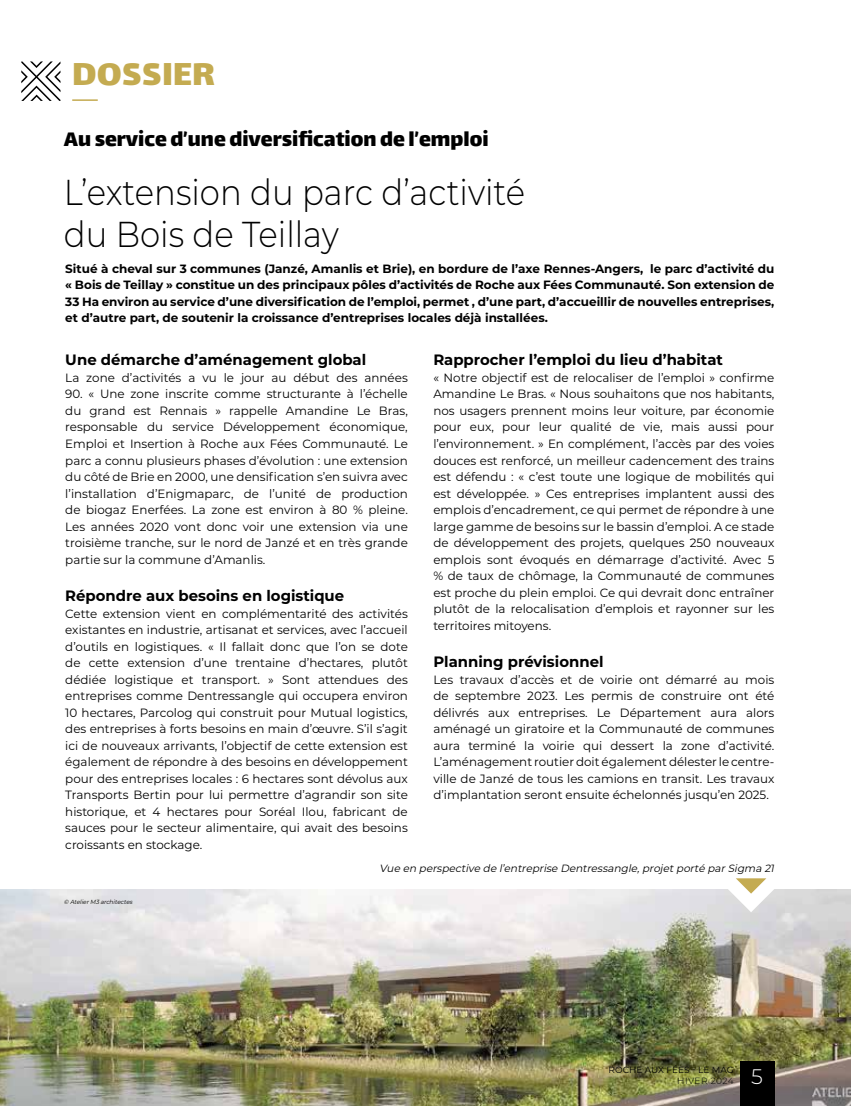
<style>
.page{position:relative;width:851px;height:1106px;background:#fff}
.page>*{position:absolute;margin:0;border:0;box-sizing:border-box;transform-origin:0 0}
.t1{font:39px "Lalezar";color:#c4ab51}
.t2{font:300 36px/42px "Montserrat";color:#000;scale:.9 1}
.t3{font:24px "Lalezar";color:#000}
.t4{font:300 21px "Montserrat";color:#fff}
.t5{font:700 15px "Montserrat";color:#000}
.t6{font:12px/16.5px "Montserrat";color:#000;text-align:justify}
.t7{font:700 12px/16.5px "Montserrat";color:#000;text-align:justify}
.t8{font:italic 10.5px "Montserrat";color:#000}
.t9{font:9px "Montserrat";color:#000}
.t10{font:300 9px "Montserrat";letter-spacing:.045em;color:#000}
.t11{font:italic 6px "Montserrat";color:#000}
</style>
<div class="page">
<img style="left:0;top:889px;width:850px;height:217px">
<hr style="left:72px;top:99px;width:26px;height:2px;background:#c4ab51">
<svg style="left:21px;top:61px;width:39px;height:40px"></svg>
<svg style="left:727px;top:878px;width:47px;height:34px"></svg>
<div style="left:739px;top:1061px;width:35px;height:45px;background:#000"></div>
<h1 class="t1" style="left:72px;top:49px;width:144px">DOSSIER</h1>
<h3 class="t3" style="left:64px;top:124px;width:426px">Au service d’une diversification de l’emploi</h3>
<h2 class="t2" style="left:64px;top:170px;width:514px">L’extension du parc d’activité du Bois de Teillay</h2>
<p class="t7" style="left:65px;top:259px;width:710px">Situé à cheval sur 3 communes (Janzé, Amanlis et Brie), en bordure de l’axe Rennes-Angers, le parc d’activité du « Bois de Teillay » constitue un des principaux pôles d’activités de Roche aux Fées Communauté. Son extension de 33 Ha environ au service d’une diversification de l’emploi, permet , d’une part, d’accueillir de nouvelles entreprises, et d’autre part, de soutenir la croissance d’entreprises locales déjà installées.</p>
<p class="t5" style="left:65px;top:349px;width:302px">Une démarche d’aménagement global</p>
<p class="t6" style="left:65px;top:369px;width:344px">La zone d’activités a vu le jour au début des années</p>
<p class="t6" style="left:65px;top:385px;width:344px">90. « Une zone inscrite comme structurante à l’échelle du grand est Rennais » rappelle Amandine Le Bras, responsable du service Développement économique, Emploi et Insertion à Roche aux Fées Communauté. Le parc a connu plusieurs phases d’évolution : une extension du côté de Brie en 2000, une densification s’en suivra avec l’installation d’Enigmaparc, de l’unité de production de biogaz Enerfées. La zone est environ à 80 % pleine.<br>Les années 2020 vont donc voir une extension via une troisième tranche, sur le nord de Janzé et en très grande partie sur la commune d’Amanlis.</p>
<p class="t5" style="left:65px;top:585px;width:280px">Répondre aux besoins en logistique</p>
<p class="t6" style="left:65px;top:604px;width:344px">Cette extension vient en complémentarité des activités existantes en industrie, artisanat et services, avec l’accueil d’outils en logistiques. « Il fallait donc que l’on se dote de cette extension d’une trentaine d’hectares, plutôt dédiée logistique et transport. » Sont attendues des entreprises comme Dentressangle qui occupera environ 10 hectares, Parcolog qui construit pour Mutual logistics, des entreprises à forts besoins en main d’œuvre. S’il s’agit ici de nouveaux arrivants, l’objectif de cette extension est également de répondre à des besoins en développement pour des entreprises locales : 6 hectares sont dévolus aux Transports Bertin pour lui permettre d’agrandir son site historique, et 4 hectares pour Soréal Ilou, fabricant de sauces pour le secteur alimentaire, qui avait des besoins croissants en stockage.</p>
<p class="t5" style="left:433px;top:349px;width:291px">Rapprocher l’emploi du lieu d’habitat</p>
<p class="t6" style="left:433px;top:369px;width:342px">« Notre objectif est de relocaliser de l’emploi » confirme Amandine Le Bras. « Nous souhaitons que nos habitants, nos usagers prennent moins leur voiture, par économie pour eux, pour leur qualité de vie, mais aussi pour l’environnement. » En complément, l’accès par des voies douces est renforcé, un meilleur cadencement des trains est défendu : « c’est toute une logique de mobilités qui est développée. » Ces entreprises implantent aussi des emplois d’encadrement, ce qui permet de répondre à une large gamme de besoins sur le bassin d’emploi. A ce stade de développement des projets, quelques 250 nouveaux emplois sont évoqués en démarrage d’activité. Avec 5 % de taux de chômage, la Communauté de communes est proche du plein emploi. Ce qui devrait donc entraîner plutôt de la relocalisation d’emplois et rayonner sur les territoires mitoyens.</p>
<p class="t5" style="left:433px;top:651px;width:172px">Planning prévisionnel</p>
<p class="t6" style="left:433px;top:670px;width:342px">Les travaux d’accès et de voirie ont démarré au mois de septembre 2023. Les permis de construire ont été délivrés aux entreprises. Le Département aura alors aménagé un giratoire et la Communauté de communes aura terminé la voirie qui dessert la zone d’activité.<br>L’aménagement routier doit également délester le centre&shy;ville de Janzé de tous les camions en transit. Les travaux d’implantation seront ensuite échelonnés jusqu’en 2025.</p>
<p class="t11" style="left:64px;top:897px;width:72px">© AtelierM3 architectes</p>
<p class="t8" style="left:379px;top:861px;width:398px">Vue en perspective de l’entreprise Dentressangle,projetporté parSigma 21</p>
<p class="t9" style="left:608px;top:1064px;width:127px">ROCHE AUX FÉES - LE MAG</p>
<p class="t10" style="left:677px;top:1074px;width:58px">HIVER 2024</p>
<h3 class="t4" style="left:751px;top:1062px;width:13px">5</h3>
</div>
